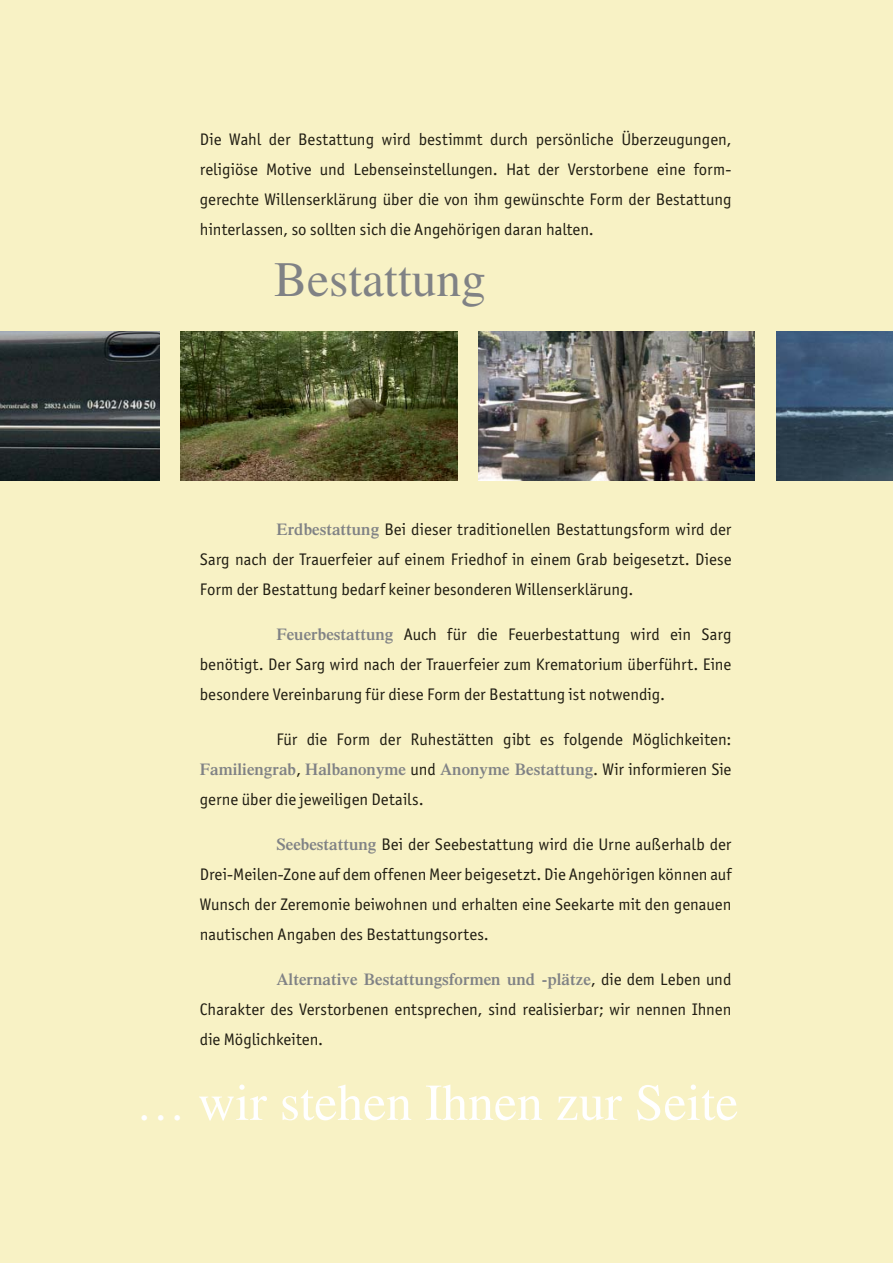
<style>
.page{position:relative;width:893px;height:1263px;background:#f8f2c5}
.page>*{position:absolute;margin:0;border:0;box-sizing:border-box;transform-origin:0 0}
.t1{font:51.75px "Times LT";color:#fff}
.t2{font:49.5px "Times LT";color:#808285}
.t3{font:16.8px/30px "Officina San ITC";color:#201d12;text-align:justify}
.t4{font:600 16.8px "Times LT";letter-spacing:.005em;color:#808285}
.s1{font-family:"Times LT";font-weight:600;color:#808285}
.s2{font-family:"Officina San ITC";font-weight:400;color:#201d12}
.s3{font-size:49.5px}
</style>
<div class="page">
<img style="left:0;top:332px;width:159px;height:149px">
<img style="left:181px;top:332px;width:276px;height:149px">
<img style="left:478px;top:332px;width:277px;height:149px">
<img style="left:776px;top:332px;width:117px;height:149px">
<p class="t3" style="left:200px;top:125px;width:533px">Die Wahl der Bestattung wird bestimmt durch persönliche Überzeugungen, religiöse Motive und Lebenseinstellungen. Hat der Verstorbene eine form&shy;gerechte Willenserklärung über die von ihm gewünschte Form der Bestattung hinterlassen, so sollten sich die Angehörigen daran halten.</p>
<h2 class="t2" style="left:274px;top:261px;width:213px">Bestattung</h2>
<p class="t3" style="left:200px;top:515px;width:533px;text-indent:77px"><span class="s1">Erdbestattung</span> Bei dieser traditionellen Bestattungsform wird der Sarg nach der Trauerfeier auf einem Friedhof in einem Grab beigesetzt. Diese Form der Bestattung bedarf keiner besonderen Willenserklärung.</p>
<p class="t3" style="left:200px;top:620px;width:533px;text-indent:77px"><span class="s1">Feuerbestattung</span> Auch für die Feuerbestattung wird ein Sarg benötigt. Der Sarg wird nach der Trauerfeier zum Krematorium überführt. Eine besondere Vereinbarung für diese Form der Bestattung ist notwendig.</p>
<p class="t3" style="left:276px;top:725px;width:456px">Für die Form der Ruhestätten gibt es folgende Möglichkeiten:</p>
<p class="t4" style="left:200px;top:763px;width:533px">Familiengrab<span class="s2">,</span> Halbanonyme <span class="s2">und</span> Anonyme Bestattung<span class="s2">. Wir informieren Sie</span></p>
<p class="t3" style="left:200px;top:785px;width:225px">gerne über die jeweiligen Details.</p>
<p class="t3" style="left:200px;top:830px;width:533px;text-indent:77px"><span class="s1">Seebestattung</span> Bei der Seebestattung wird die Urne außerhalb der Drei-Meilen-Zone auf dem offenen Meer beigesetzt. Die Angehörigen können auf Wunsch der Zeremonie beiwohnen und erhalten eine Seekarte mit den genauen nautischen Angaben des Bestattungsortes.</p>
<p class="t4" style="left:276px;top:973px;width:456px">Alternative Bestattungsformen und -plätze<span class="s2">, die dem Leben und</span></p>
<p class="t3" style="left:200px;top:995px;width:533px">Charakter des Verstorbenen entsprechen, sind realisierbar; wir nennen Ihnen die Möglichkeiten.</p>
<h1 class="t1" style="left:136px;top:1083px;width:604px"><span class="s3">…</span> wir stehen Ihnen zur Seite</h1>
</div>
